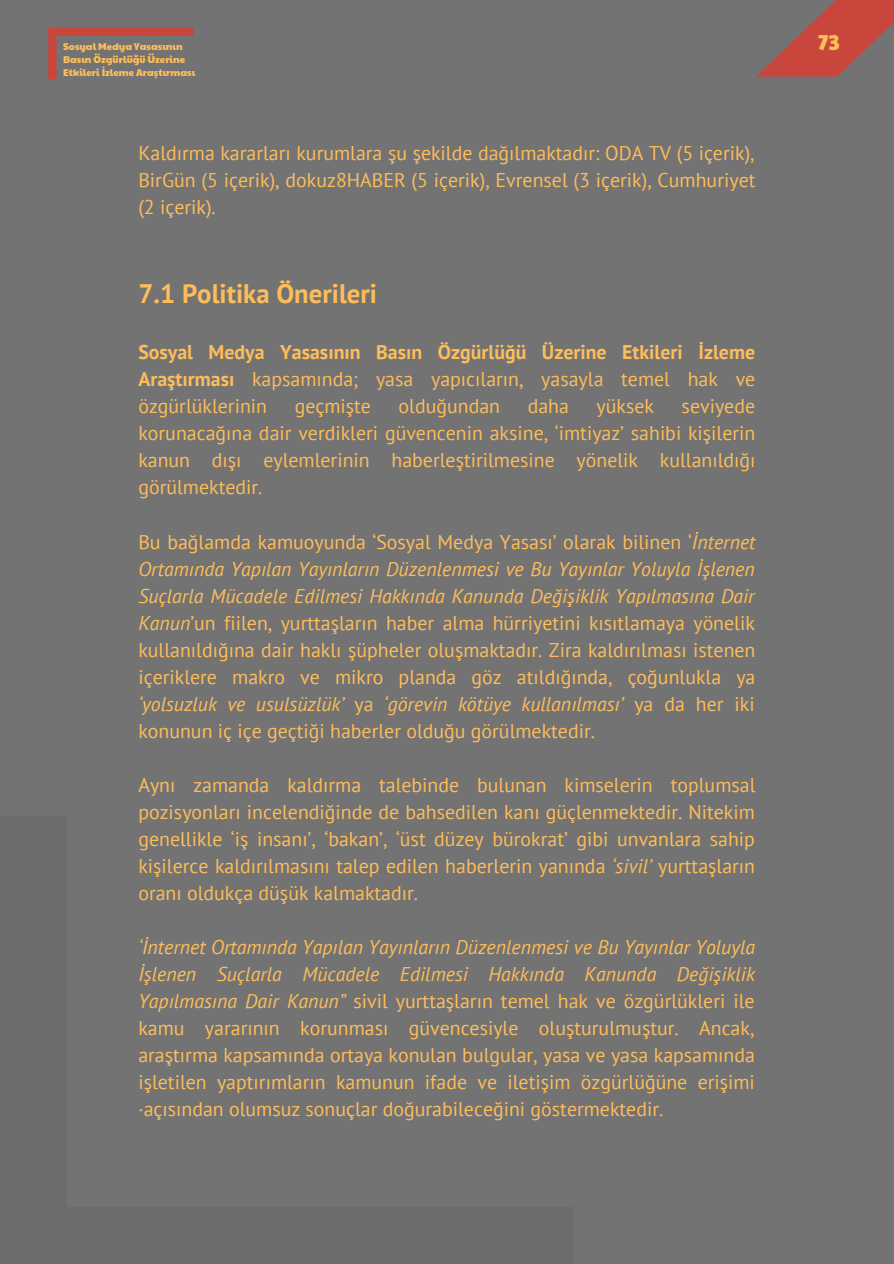
<style>
.page{position:relative;width:894px;height:1264px;background:#fff}
.page>*{position:absolute;margin:0;border:0;box-sizing:border-box;transform-origin:0 0}
.t1{font:700 26.7px "PT Sans";color:#ffbd59}
.t2{font:21.9px "Paytone One";color:#ffbd59}
.t3{font:19.8px/27px "PT Sans";color:#ffbd59;text-align:justify}
.t4{font:700 19.8px/27px "PT Sans";color:#ffbd59;text-align:justify}
.t5{font:9.75px/12.9px "Paytone One";color:#ffbd59}
.s1{font-weight:400}
.s2{font-style:italic}
</style>
<div class="page">
<div style="left:0;top:0;width:893px;height:1263px;background:#737373"></div>
<svg style="left:756px;top:0;width:137px;height:77px"></svg>
<svg style="left:48px;top:27px;width:145px;height:52px"></svg>
<p class="t5" style="left:63px;top:39px;width:133px">Sosyal Medya Yasasının<br>Basın Özgürlüğü Üzerine<br>Etkileri İzleme Araştırması</p>
<p class="t3" style="left:138px;top:139px;width:618px">Kaldırma kararları kurumlara şu şekilde dağılmaktadır: ODA TV (5 içerik), BirGün (5 içerik), dokuz8HABER (5 içerik), Evrensel (3 içerik), Cumhuriyet (2 içerik).</p>
<h1 class="t1" style="left:138px;top:276px;width:240px">7.1 Politika Önerileri</h1>
<p class="t4" style="left:138px;top:338px;width:618px">Sosyal Medya Yasasının Basın Özgürlüğü Üzerine Etkileri İzleme Araştırması <span class="s1">kapsamında; yasa yapıcıların, yasayla temel hak ve özgürlüklerinin</span></p>
<p class="t3" style="left:294px;top:392px;width:78px">geçmişte</p>
<p class="t3" style="left:398px;top:392px;width:103px">olduğundan</p>
<p class="t3" style="left:527px;top:392px;width:43px">daha</p>
<p class="t3" style="left:596px;top:392px;width:59px">yüksek</p>
<p class="t3" style="left:138px;top:392px;width:618px;text-indent:543px">seviyede korunacağına dair verdikleri güvencenin aksine, ‘imtiyaz’ sahibi kişilerin kanun dışı eylemlerinin haberleştirilmesine yönelik kullanıldığı görülmektedir.</p>
<p class="t3" style="left:138px;top:527px;width:618px">Bu bağlamda kamuoyunda ‘Sosyal Medya Yasası’ olarak bilinen ‘<span class="s2">İnternet Ortamında Yapılan Yayınların Düzenlenmesi ve Bu Yayınlar Yoluyla İşlenen Suçlarla Mücadele Edilmesi Hakkında Kanunda Değişiklik Yapılmasına Dair Kanun</span>’un fiilen, yurttaşların haber alma hürriyetini kısıtlamaya yönelik kullanıldığına dair haklı şüpheler oluşmaktadır. Zira kaldırılması istenen içeriklere makro ve mikro planda göz atıldığında, çoğunlukla ya <span class="s2">‘yolsuzluk ve usulsüzlük’</span> ya <span class="s2">‘görevin kötüye kullanılması’</span> ya da her iki konunun iç içe geçtiği haberler olduğu görülmektedir.</p>
<p class="t3" style="left:138px;top:771px;width:618px">Aynı zamanda kaldırma talebinde bulunan kimselerin toplumsal pozisyonları incelendiğinde de bahsedilen kanı güçlenmektedir. Nitekim genellikle ‘iş insanı’, ‘bakan’, ‘üst düzey bürokrat’ gibi unvanlara sahip kişilerce kaldırılmasını talep edilen haberlerin yanında <span class="s2">‘sivil’</span> yurttaşların oranı oldukça düşük kalmaktadır.</p>
<p class="t3" style="left:138px;top:933px;width:618px"><span class="s2">‘İnternet Ortamında Yapılan Yayınların Düzenlenmesi ve Bu Yayınlar Yoluyla İşlenen Suçlarla Mücadele Edilmesi Hakkında Kanunda Değişiklik Yapılmasına Dair Kanun”</span> sivil yurttaşların temel hak ve özgürlükleri ile kamu yararının korunması güvencesiyle oluşturulmuştur. Ancak, araştırma kapsamında ortaya konulan bulgular, yasa ve yasa kapsamında işletilen yaptırımların kamunun ifade ve iletişim özgürlüğüne erişimi ·açısından olumsuz sonuçlar doğurabileceğini göstermektedir.</p>
<p class="t2" style="left:818px;top:26px;width:23px">73</p>
</div>
